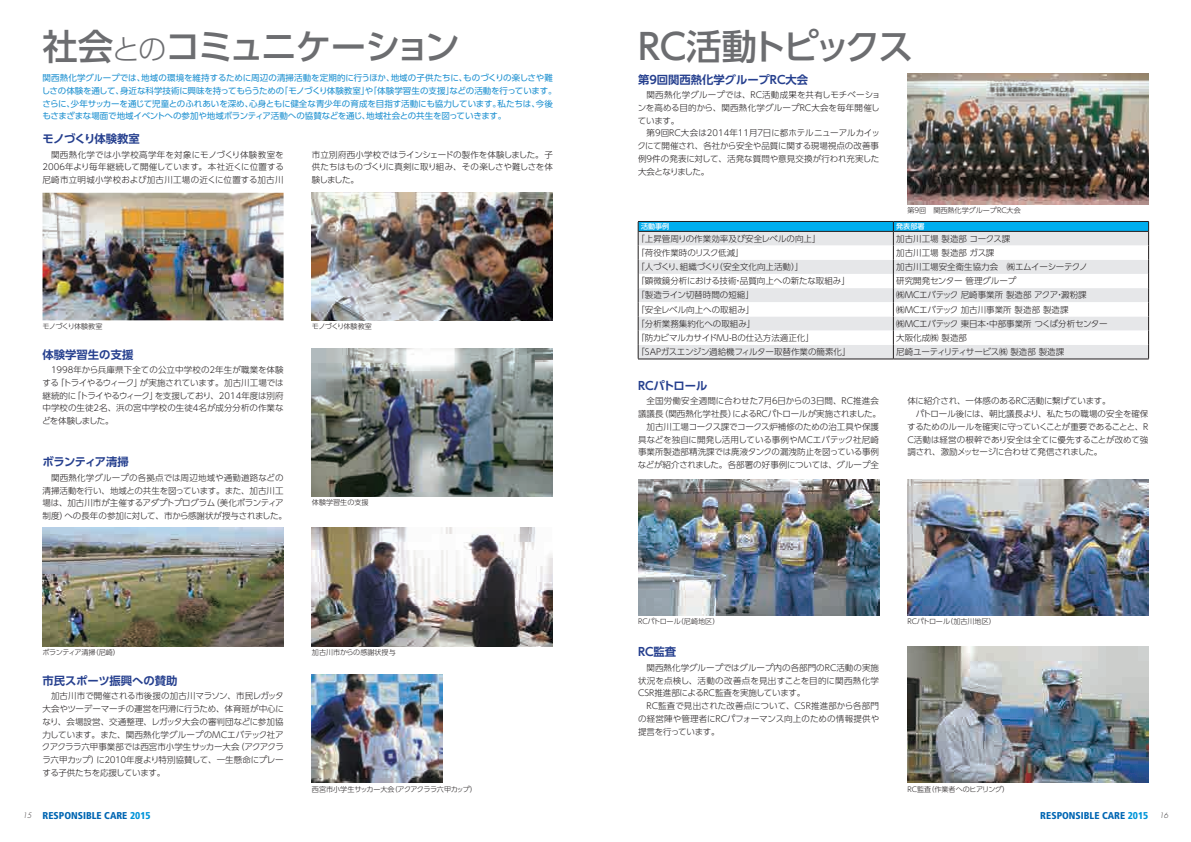
<style>
.page{position:relative;width:1191px;height:842px;background:#fff}
.page>*{position:absolute;margin:0;border:0;box-sizing:border-box;transform-origin:0 0}
.t1{font:500 35.4px "UD Shin Go Pro";letter-spacing:-.065em;color:#6c6d70}
.t2{font:700 11.3px "UD Shin Go Pro De";color:#253f8e}
.t3{font:700 11.3px "UD Shin Go Pro De";letter-spacing:-.05em;color:#253f8e}
.t4{font:900 condensed 9.9px "Frutiger LT Std";color:#0166b3}
.t5{font:300 8.5px/12.8px "UD Shin Go Pro";color:#231f20;text-align:justify}
.t6{font:8.5px/12.8px "UD Shin Go Pro";letter-spacing:-.015em;color:#1d90d0}
.t7{font:300 8.5px "UD Shin Go Pro";letter-spacing:-.02em;color:#231f20}
.t8{font:300 8.5px "UD Shin Go Pro";letter-spacing:-.03em;color:#231f20}
.t9{font:300 8.5px "UD Shin Go Pro";letter-spacing:-.035em;color:#231f20}
.t10{font:300 7.1px "UD Shin Go Pro";color:#231f20}
.t11{font:300 7.1px "UD Shin Go Pro";letter-spacing:-.045em;color:#231f20}
.t12{font:300 7.1px "UD Shin Go Pro";letter-spacing:-.085em;color:#231f20}
.t13{font:500 7.1px "UD Shin Go Pro";color:#fff}
.s1{font-weight:300;font-size:28.3px}
.s2{font-family:"Futura Std";font-weight:300;font-style:italic;font-stretch:normal;font-size:7.1px;color:#231f20}
.s3{color:#0095d9}
</style>
<div class="page">
<img style="left:312px;top:675px;width:130px;height:107px">
<img style="left:312px;top:527px;width:241px;height:119px">
<img style="left:312px;top:349px;width:241px;height:147px">
<img style="left:312px;top:193px;width:241px;height:127px">
<img style="left:43px;top:193px;width:240px;height:127px">
<img style="left:43px;top:527px;width:240px;height:119px">
<img style="left:907px;top:74px;width:241px;height:130px">
<img style="left:638px;top:479px;width:241px;height:136px">
<img style="left:907px;top:479px;width:241px;height:136px">
<img style="left:907px;top:646px;width:241px;height:136px">
<hr style="left:638px;top:359px;width:255px;height:1px;background:#231f20">
<hr style="left:893px;top:359px;width:255px;height:1px;background:#231f20">
<svg style="left:638px;top:221px;width:511px;height:138px"></svg>
<h1 class="t1" style="left:43px;top:17px;width:419px">社会<span class="s1">との</span>コミュニケーション</h1>
<p class="t6" style="left:42px;top:71px;width:516px">関西熱化学グループでは、地域の環境を維持するために周辺の清掃活動を定期的に行うほか、地域の子供たちに、ものづくりの楽しさや難しさの体験を通して、身近な科学技術に興味を持ってもらうための「モノづくり体験教室」や「体験学習生の支援」などの活動を行っています。さらに、少年サッカーを通じて児童とのふれあいを深め、心身ともに健全な青少年の育成を目指す活動にも協力しています。私たちは、今後もさまざまな場面で地域イベントへの参加や地域ボランティア活動への協賛などを通じ、地域社会との共生を図っていきます。</p>
<h2 class="t3" style="left:42px;top:130px;width:99px">モノづくり体験教室</h2>
<p class="t5" style="left:43px;top:148px;width:243px;text-indent:9px">関西熱化学では小学校高学年を対象にモノづくり体験教室を2006年より毎年継続して開催しています。本社近くに位置する尼崎市立明城小学校および加古川工場の近くに位置する加古川</p>
<p class="t5" style="left:312px;top:148px;width:242px">市立別府西小学校ではラインシェードの製作を体験しました。子供たちはものづくりに真剣に取り組み、その楽しさや難しさを体験しました。</p>
<p class="t12" style="left:42px;top:321px;width:61px">モノづくり体験教室</p>
<p class="t12" style="left:312px;top:321px;width:61px">モノづくり体験教室</p>
<h2 class="t2" style="left:43px;top:345px;width:92px">体験学習生の支援</h2>
<p class="t5" style="left:42px;top:363px;width:243px;text-indent:9px">1998年から兵庫県下全ての公立中学校の２年生が職業を体験する「トライやるウィーク」が実施されています。加古川工場では継続的に「トライやるウィーク」を支援しており、2014年度は別府中学校の生徒2名、浜の宮中学校の生徒4名が成分分析の作業などを体験しました。</p>
<h2 class="t3" style="left:42px;top:453px;width:88px">ボランティア清掃</h2>
<p class="t5" style="left:43px;top:471px;width:246px;text-align:left;text-indent:9px">関西熱化学グループの各拠点では周辺地域や通勤道路などの清掃活動を行い、地域との共生を図っています。また、加古川工場は、加古川市が主催するアダプトプログラム（美化ボランティア制度）への長年の参加に対して、市から感謝状が授与されました。</p>
<p class="t10" style="left:312px;top:497px;width:58px">体験学習生の支援</p>
<p class="t11" style="left:42px;top:647px;width:79px">ボランティア清掃（尼崎）</p>
<p class="t10" style="left:312px;top:647px;width:85px">加古川市からの感謝状授与</p>
<h2 class="t2" style="left:43px;top:671px;width:137px">市民スポーツ振興への賛助</h2>
<p class="t5" style="left:42px;top:689px;width:243px;text-indent:9px">加古川市で開催される市後援の加古川マラソン、市民レガッタ大会やツーデーマーチの運営を円滑に行うため、体育班が中心になり、会場設営、交通整理、レガッタ大会の審判団などに参加協力しています。また、関西熱化学グループのＭＣエバテック社アクアクララ六甲事業部では西宮市小学生サッカー大会（アクアクララ六甲カップ）に２０１０年度より特別協賛して、一生懸命にプレーする子供たちを応援しています。</p>
<p class="t11" style="left:312px;top:783px;width:167px">西宮市小学生サッカー大会（アクアクララ六甲カップ）</p>
<h1 class="t1" style="left:638px;top:17px;width:277px">RC活動トピックス</h1>
<h2 class="t2" style="left:638px;top:70px;width:172px">第9回関西熱化学グループRC大会</h2>
<p class="t5" style="left:637px;top:88px;width:244px;text-indent:9px">関西熱化学グループでは、RC活動成果を共有しモチベーションを高める目的から、関西熱化学グループRC大会を毎年開催しています。</p>
<p class="t5" style="left:637px;top:127px;width:244px;text-indent:9px">第9回RC大会は2014年11月7日に都ホテルニューアルカイックにて開催され、各社から安全や品質に関する現場視点の改善事例9件の発表に対して、活発な質問や意見交換が行われ充実した大会となりました。</p>
<p class="t10" style="left:907px;top:205px;width:115px">第9回　関西熱化学グループRC大会</p>
<p class="t13" style="left:641px;top:221px;width:30px">活動事例</p>
<p class="t13" style="left:896px;top:221px;width:30px">発表部署</p>
<p class="t5" style="left:636px;top:232px;width:186px">「上昇管周りの作業効率及び安全レベルの向上」</p>
<p class="t5" style="left:896px;top:232px;width:116px">加古川工場製造部コークス課</p>
<p class="t5" style="left:636px;top:246px;width:109px">「荷役作業時のリスク低減」</p>
<p class="t5" style="left:896px;top:246px;width:100px">加古川工場製造部ガス課</p>
<p class="t5" style="left:636px;top:260px;width:169px">「人づくり、組織づくり（安全文化向上活動）」</p>
<p class="t5" style="left:896px;top:260px;width:193px">加古川工場安全衛生協力会　㈱エムイーシーテクノ</p>
<p class="t5" style="left:636px;top:274px;width:215px">「顕微鏡分析における技術・品質向上への新たな取組み」</p>
<p class="t5" style="left:896px;top:274px;width:122px">研究開発センター管理グループ</p>
<p class="t5" style="left:636px;top:288px;width:119px">「製造ライン切替時間の短縮」</p>
<p class="t5" style="left:896px;top:288px;width:192px">㈱MCエバテック尼崎事業所製造部アクア・澱粉課</p>
<p class="t5" style="left:636px;top:303px;width:119px">「安全レベル向上への取組み」</p>
<p class="t5" style="left:896px;top:303px;width:174px">㈱MCエバテック加古川事業所製造部製造課</p>
<p class="t5" style="left:636px;top:317px;width:121px">「分析業務集約化への取組み」</p>
<p class="t7" style="left:896px;top:317px;width:213px">㈱MCエバテック東日本・中部事業所つくば分析センター</p>
<p class="t5" style="left:636px;top:331px;width:179px">「防カビマルカサイドMJ-Bの仕込方法適正化」</p>
<p class="t5" style="left:896px;top:331px;width:72px">大阪化成㈱製造部</p>
<p class="t5" style="left:636px;top:345px;width:216px">「SAPガスエンジン過給機フィルター取替作業の簡素化」</p>
<p class="t5" style="left:896px;top:345px;width:170px">尼崎ユーティリティサービス㈱製造部製造課</p>
<h2 class="t2" style="left:638px;top:376px;width:71px">RCパトロール</h2>
<p class="t5" style="left:638px;top:394px;width:244px;text-align:right">全国労働安全週間に合わせた7月6日からの3日間、RC推進会議議長（関西熱化学社長）によるRCパトロールが実施されました。加古川工場コークス課でコークス炉補修のための治工具や保護具などを独自に開発し活用している事例やＭＣエバテック社尼崎事業所製造部精洗課では廃液タンクの漏洩防止を図っている事例などが紹介されました。各部署の好事例については、グループ全</p>
<p class="t7" style="left:907px;top:394px;width:205px">体に紹介され、一体感のあるRC活動に繋げています。</p>
<p class="t5" style="left:915px;top:407px;width:234px">パトロール後には、朝比議長より、私たちの職場の安全を確保</p>
<p class="t8" style="left:907px;top:420px;width:244px">するためのルールを確実に守っていくことが重要であることと、Ｒ</p>
<p class="t5" style="left:906px;top:433px;width:244px">Ｃ活動は経営の根幹であり安全は全てに優先することが改めて強</p>
<p class="t9" style="left:907px;top:445px;width:196px">調され、激励メッセージに合わせて発信されました。</p>
<p class="t10" style="left:638px;top:616px;width:83px">RCパトロール（尼崎地区）</p>
<h2 class="t2" style="left:638px;top:643px;width:40px">RC監査</h2>
<p class="t5" style="left:638px;top:661px;width:242px;text-indent:9px">関西熱化学グループではグループ内の各部門のRC活動の実施状況を点検し、活動の改善点を見出すことを目的に関西熱化学CSR推進部によるRC監査を実施しています。</p>
<p class="t5" style="left:638px;top:699px;width:243px;text-indent:9px">RC監査で見出された改善点について、CSR推進部から各部門の経営陣や管理者にRCパフォーマンス向上のための情報提供や提言を行っています。</p>
<p class="t10" style="left:907px;top:616px;width:90px">RCパトロール（加古川地区）</p>
<p class="t10" style="left:907px;top:783px;width:103px">RC監査（作業者へのヒアリング）</p>
<p class="t4" style="left:23px;top:809px;width:129px"><span class="s2">15</span> RESPONSIBLE CARE <span class="s3">2015</span></p>
<p class="t4" style="left:1040px;top:809px;width:129px">RESPONSIBLE CARE <span class="s3">2015</span> <span class="s2">16</span></p>
</div>
